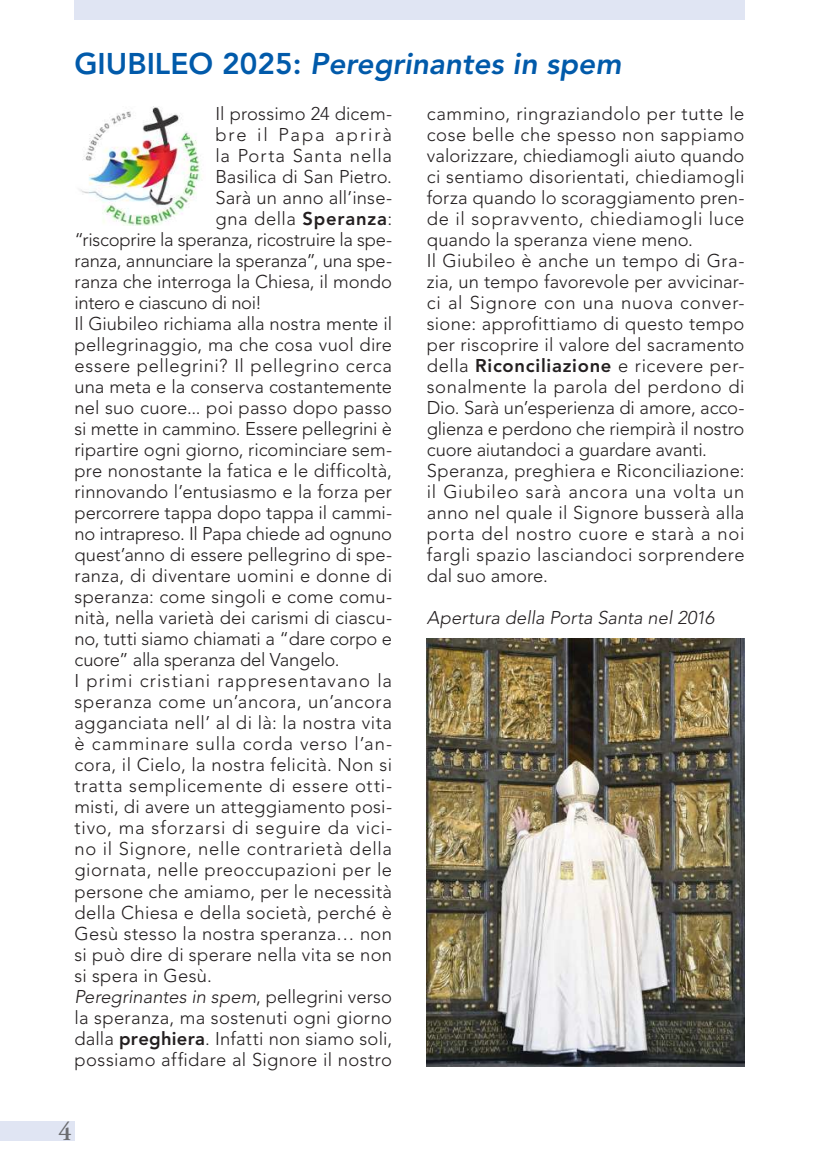
<style>
.page{position:relative;width:819px;height:1166px;background:#fff}
.page>*{position:absolute;margin:0;border:0;box-sizing:border-box;transform-origin:0 0}
.t1{font:italic 800 29.75px "Avenir";color:#015aaa}
.t2{font:600 26.25px "Adobe Garamond Pro";color:#6c6d70}
.t3{font:300 18.38px/21px "Avenir";letter-spacing:.015em;color:#231f20}
.t4{font:300 18.38px "Avenir";letter-spacing:-.01em;color:#231f20}
.t5{font:300 18.38px "Avenir";letter-spacing:.04em;color:#231f20}
.t6{font:italic 300 18.38px "Avenir";letter-spacing:.005em;color:#231f20}
.t7{font:300 18.38px "Avenir";letter-spacing:-.015em;color:#231f20}
.t8{font:300 18.38px "Avenir";letter-spacing:.05em;color:#231f20}
.t9{font:300 18.38px "Avenir";letter-spacing:.055em;color:#231f20}
.t10{font:300 18.38px "Avenir";letter-spacing:.045em;color:#231f20}
.t11{font:300 18.38px "Avenir";letter-spacing:.035em;color:#231f20}
.t12{font:300 18.38px "Avenir";letter-spacing:.105em;color:#231f20}
.s1{font-style:normal}
.s2{font-weight:800}
</style>
<div class="page">
<div style="left:74px;top:0;width:670px;height:20px;background:#e0e5f3"></div>
<div style="left:0;top:1121px;width:74px;height:20px;background:#e0e5f3"></div>
<img style="left:80px;top:107px;width:122px;height:118px">
<img style="left:427px;top:638px;width:317px;height:429px">
<h1 class="t1" style="left:74px;top:46px;width:548px"><span class="s1">GIUBILEO 2025:</span> Peregrinantes in spem</h1>
<p class="t3" style="left:427px;top:103px;width:319px">cammino, ringraziandolo per tutte le cose belle che spesso non sappiamo valorizzare, chiediamogli aiuto quando ci sentiamo disorientati, chiediamogli forza quando lo scoraggiamento pren&shy;de il sopravvento, chiediamogli luce quando la speranza viene meno.<br>Il Giubileo è anche un tempo di Gra&shy;zia, un tempo favorevole per avvicinar&shy;ci al Signore con una nuova conver&shy;sione: approfittiamo di questo tempo per riscoprire il valore del sacramento della <span class="s2">Riconciliazione</span> e ricevere per&shy;sonalmente la parola del perdono di Dio. Sarà un’esperienza di amore, acco&shy;glienza e perdono che riempirà il nostro cuore aiutandoci a guardare avanti.<br>Speranza, preghiera e Riconciliazione: il Giubileo sarà ancora una volta un anno nel quale il Signore busserà alla porta del nostro cuore e starà a noi fargli spazio lasciandoci sorprendere dal suo amore.</p>
<p class="t6" style="left:427px;top:607px;width:289px">Apertura della Porta Santa nel 2016</p>
<p class="t3" style="left:215px;top:103px;width:178px">Il prossimo 24 dicem-</p>
<p class="t12" style="left:215px;top:124px;width:178px">bre il Papa aprirà</p>
<p class="t8" style="left:215px;top:145px;width:178px">la Porta Santa nella</p>
<p class="t3" style="left:215px;top:166px;width:178px">Basilica di San Pietro.</p>
<p class="t3" style="left:215px;top:187px;width:178px">Sarà un anno all’inse-</p>
<p class="t3" style="left:215px;top:208px;width:178px">gna della <span class="s2">Speranza</span>:</p>
<p class="t7" style="left:74px;top:229px;width:319px">“riscoprire la speranza, ricostruire la spe-</p>
<p class="t4" style="left:74px;top:250px;width:319px">ranza, annunciare la speranza”, una spe-</p>
<p class="t3" style="left:74px;top:271px;width:319px">ranza che interroga la Chiesa, il mondo</p>
<p class="t7" style="left:74px;top:292px;width:189px">intero e ciascuno di noi!</p>
<p class="t3" style="left:74px;top:313px;width:319px">Il Giubileo richiama alla nostra mente il</p>
<p class="t3" style="left:74px;top:334px;width:319px">pellegrinaggio, ma che cosa vuol dire</p>
<p class="t3" style="left:74px;top:355px;width:319px">essere pellegrini? Il pellegrino cerca</p>
<p class="t3" style="left:74px;top:376px;width:319px">una meta e la conserva costantemente</p>
<p class="t3" style="left:74px;top:397px;width:319px">nel suo cuore... poi passo dopo passo</p>
<p class="t4" style="left:74px;top:418px;width:319px">si mette in cammino. Essere pellegrini è</p>
<p class="t3" style="left:74px;top:439px;width:319px">ripartire ogni giorno, ricominciare sem-</p>
<p class="t3" style="left:74px;top:460px;width:319px">pre nonostante la fatica e le difficoltà,</p>
<p class="t3" style="left:74px;top:481px;width:319px">rinnovando l’entusiasmo e la forza per</p>
<p class="t3" style="left:74px;top:502px;width:319px">percorrere tappa dopo tappa il cammi-</p>
<p class="t4" style="left:74px;top:523px;width:319px">no intrapreso. Il Papa chiede ad ognuno</p>
<p class="t3" style="left:74px;top:545px;width:319px">quest’anno di essere pellegrino di spe-</p>
<p class="t3" style="left:74px;top:566px;width:319px">ranza, di diventare uomini e donne di</p>
<p class="t3" style="left:74px;top:587px;width:319px">speranza: come singoli e come comu-</p>
<p class="t3" style="left:74px;top:608px;width:319px">nità, nella varietà dei carismi di ciascu-</p>
<p class="t4" style="left:74px;top:628px;width:319px">no, tutti siamo chiamati a “dare corpo e</p>
<p class="t4" style="left:74px;top:649px;width:266px">cuore” alla speranza del Vangelo.</p>
<p class="t9" style="left:74px;top:670px;width:319px">I primi cristiani rappresentavano la</p>
<p class="t11" style="left:74px;top:691px;width:319px">speranza come un’ancora, un’ancora</p>
<p class="t3" style="left:74px;top:713px;width:319px">agganciata nell’ al di là: la nostra vita</p>
<p class="t8" style="left:74px;top:733px;width:319px">è camminare sulla corda verso l’an-</p>
<p class="t3" style="left:74px;top:755px;width:319px">cora, il Cielo, la nostra felicità. Non si</p>
<p class="t5" style="left:74px;top:775px;width:319px">tratta semplicemente di essere otti-</p>
<p class="t3" style="left:74px;top:797px;width:319px">misti, di avere un atteggiamento posi-</p>
<p class="t10" style="left:74px;top:817px;width:319px">tivo, ma sforzarsi di seguire da vici-</p>
<p class="t5" style="left:74px;top:838px;width:319px">no il Signore, nelle contrarietà della</p>
<p class="t3" style="left:74px;top:860px;width:319px">giornata, nelle preoccupazioni per le</p>
<p class="t3" style="left:74px;top:881px;width:319px">persone che amiamo, per le necessità</p>
<p class="t3" style="left:74px;top:902px;width:319px">della Chiesa e della società, perché è</p>
<p class="t3" style="left:74px;top:923px;width:319px">Gesù stesso la nostra speranza… non</p>
<p class="t3" style="left:74px;top:944px;width:319px">si può dire di sperare nella vita se non</p>
<p class="t3" style="left:74px;top:965px;width:139px">si spera in Gesù.</p>
<p class="t6" style="left:74px;top:985px;width:319px">Peregrinantes in spem<span class="s1">, pellegrini verso</span></p>
<p class="t3" style="left:74px;top:1007px;width:319px">la speranza, ma sostenuti ogni giorno</p>
<p class="t3" style="left:74px;top:1028px;width:319px">dalla <span class="s2">preghiera</span>. Infatti non siamo soli,</p>
<p class="t3" style="left:74px;top:1049px;width:319px">possiamo affidare al Signore il nostro</p>
<h2 class="t2" style="left:59px;top:1116px;width:15px">4</h2>
</div>
